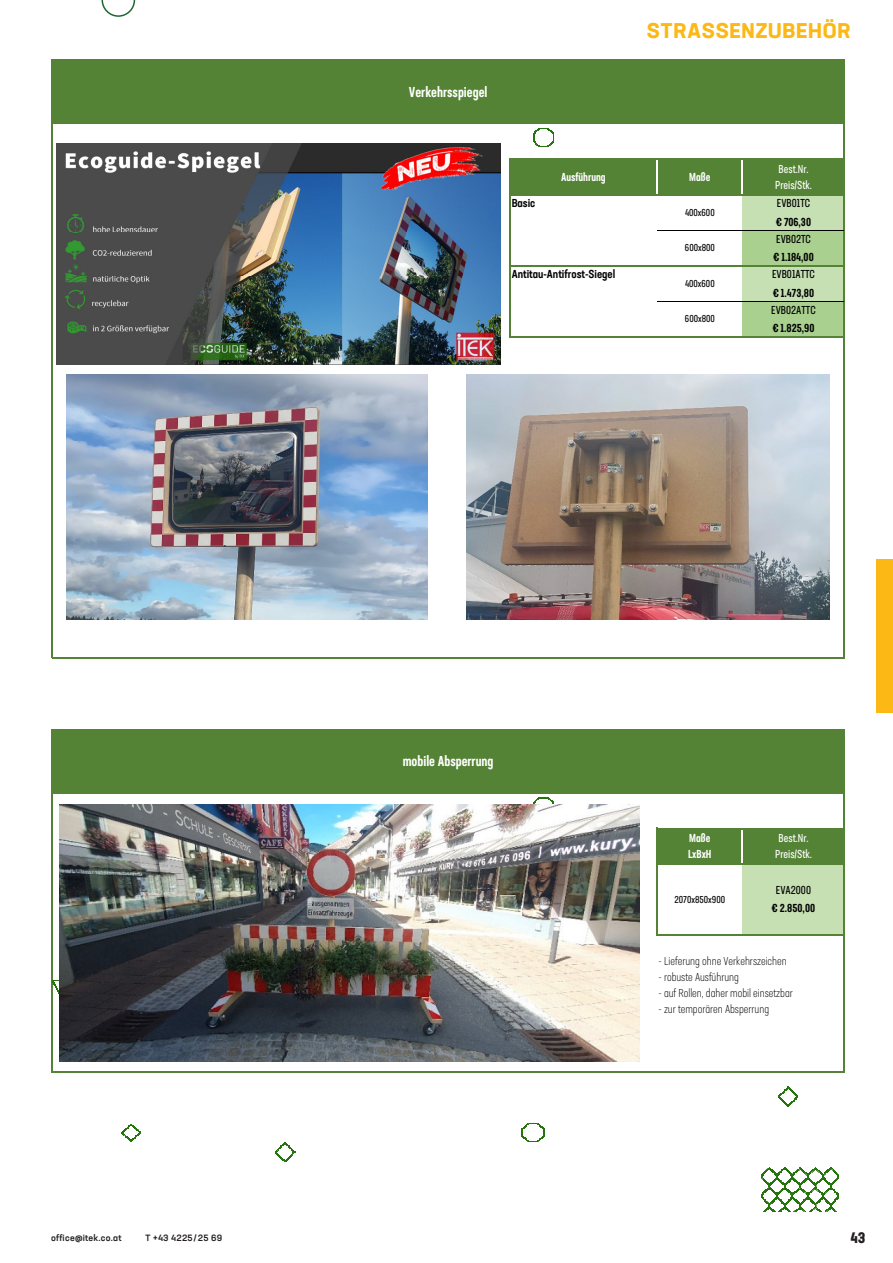
<style>
.page{position:relative;width:893px;height:1263px;background:#fff}
.page>*{position:absolute;margin:0;border:0;box-sizing:border-box;transform-origin:0 0}
.t1{font:700 21px "Neusa Next Pro";letter-spacing:.04em;color:#fcb814}
.t2{font:700 condensed 15px "Neusa Next Pro";color:#231f20}
.t3{font:500 14.25px "Neusa Next Pro Compact";color:#fff}
.t4{font:300 11.4px "Neusa Next Pro Compact";color:#000}
.t5{font:11.4px/18.6px "Neusa Next Pro Compact";color:#000}
.t6{font:11.4px/15.9px "Neusa Next Pro Compact";color:#fff;text-align:center}
.t7{font:500 11.4px/18.6px "Neusa Next Pro Compact";color:#000}
.t8{font:500 condensed 11.4px "Neusa Next Pro";color:#000}
.t9{font:500 11.4px/15.9px "Neusa Next Pro Compact";color:#fff}
.t10{font:9.9px "Neusa Next Pro Compact";color:#000}
.t11{font:500 9px "Neusa Next Pro";letter-spacing:.025em;color:#231f20}
.s1{font-weight:500}
.s2{font-weight:400}
</style>
<div class="page">
<div style="left:52px;top:61px;width:792px;height:63px;background:#548335"></div>
<div style="left:509px;top:159px;width:335px;height:18px;background:#548335"></div>
<div style="left:509px;top:177px;width:335px;height:18px;background:#548335"></div>
<div style="left:742px;top:195px;width:102px;height:18px;background:#c6e0b4"></div>
<div style="left:742px;top:213px;width:102px;height:17px;background:#c6e0b4"></div>
<div style="left:742px;top:230px;width:102px;height:18px;background:#a9d08f"></div>
<div style="left:742px;top:248px;width:102px;height:18px;background:#a9d08f"></div>
<div style="left:742px;top:266px;width:102px;height:18px;background:#c6e0b4"></div>
<div style="left:742px;top:284px;width:102px;height:18px;background:#c6e0b4"></div>
<div style="left:742px;top:301px;width:102px;height:18px;background:#a9d08f"></div>
<div style="left:742px;top:319px;width:102px;height:18px;background:#a9d08f"></div>
<div style="left:52px;top:730px;width:792px;height:63px;background:#548335"></div>
<div style="left:657px;top:829px;width:187px;height:17px;background:#548335"></div>
<div style="left:657px;top:846px;width:187px;height:18px;background:#548335"></div>
<div style="left:742px;top:864px;width:102px;height:18px;background:#c6e0b4"></div>
<div style="left:742px;top:882px;width:102px;height:18px;background:#c6e0b4"></div>
<div style="left:742px;top:900px;width:102px;height:18px;background:#c6e0b4"></div>
<div style="left:742px;top:917px;width:102px;height:18px;background:#c6e0b4"></div>
<hr style="left:51px;top:60px;width:1px;height:598px;background:#548335">
<hr style="left:843px;top:61px;width:2px;height:597px;background:#548335">
<hr style="left:656px;top:160px;width:1px;height:34px;background:#fff">
<hr style="left:742px;top:160px;width:1px;height:34px;background:#fff">
<hr style="left:51px;top:729px;width:1px;height:343px;background:#548335">
<hr style="left:843px;top:730px;width:2px;height:342px;background:#548335">
<hr style="left:509px;top:159px;width:1px;height:179px;background:#548335">
<hr style="left:656px;top:828px;width:1px;height:108px;background:#548335">
<hr style="left:742px;top:829px;width:1px;height:34px;background:#fff">
<hr style="left:52px;top:60px;width:793px;height:1px;background:#548335">
<hr style="left:657px;top:230px;width:186px;height:1px;background:#000">
<hr style="left:510px;top:265px;width:335px;height:2px;background:#548335">
<hr style="left:657px;top:301px;width:186px;height:1px;background:#000">
<hr style="left:510px;top:336px;width:335px;height:2px;background:#548335">
<hr style="left:52px;top:657px;width:793px;height:1px;background:#548335">
<hr style="left:52px;top:729px;width:793px;height:1px;background:#548335">
<hr style="left:657px;top:828px;width:188px;height:1px;background:#548335">
<hr style="left:657px;top:863px;width:188px;height:2px;background:#548335">
<hr style="left:657px;top:935px;width:188px;height:1px;background:#548335">
<hr style="left:52px;top:1071px;width:793px;height:1px;background:#548335">
<svg style="left:52px;top:980px;width:7px;height:18px"></svg>
<img style="left:57px;top:143px;width:444px;height:222px">
<svg style="left:533px;top:128px;width:21px;height:19px"></svg>
<svg style="left:533px;top:798px;width:21px;height:7px"></svg>
<img style="left:59px;top:805px;width:580px;height:256px">
<svg style="left:121px;top:1124px;width:20px;height:18px"></svg>
<svg style="left:761px;top:1168px;width:78px;height:44px"></svg>
<svg style="left:275px;top:1143px;width:20px;height:19px"></svg>
<svg style="left:522px;top:1123px;width:23px;height:19px"></svg>
<svg style="left:778px;top:1086px;width:20px;height:21px"></svg>
<img style="left:466px;top:374px;width:364px;height:245px">
<img style="left:67px;top:374px;width:361px;height:245px">
<svg style="left:102px;top:0;width:33px;height:17px"></svg>
<div style="left:876px;top:559px;width:17px;height:153px;background:#fcb814"></div>
<p class="t3" style="left:409px;top:85px;width:80px">Verkehrsspiegel</p>
<p class="t8" style="left:512px;top:196px;width:25px">Basic</p>
<p class="t9" style="left:561px;top:169px;width:46px">Ausführung</p>
<p class="t8" style="left:512px;top:267px;width:105px">Antitau-Antifrost-Siegel</p>
<h1 class="t1" style="left:647px;top:17px;width:205px">STRASSENZUBEHÖR</h1>
<p class="t9" style="left:689px;top:169px;width:23px">Maße</p>
<p class="t10" style="left:685px;top:208px;width:31px">400x600</p>
<p class="t10" style="left:685px;top:243px;width:32px">600x800</p>
<p class="t10" style="left:685px;top:279px;width:31px">400x600</p>
<p class="t10" style="left:685px;top:315px;width:32px">600x800</p>
<p class="t6" style="left:775px;top:162px;width:38px">Best.Nr.<br>Preis/Stk.</p>
<p class="t5" style="left:776px;top:195px;width:37px">EVB01TC <span class="s1">€ 706,30</span></p>
<p class="t7" style="left:773px;top:230px;width:42px"><span class="s2">EVB02TC </span>€ 1.184,00</p>
<p class="t5" style="left:772px;top:266px;width:44px">EVB01ATTC <span class="s1">€ 1.473,80</span></p>
<p class="t5" style="left:771px;top:301px;width:46px">EVB02ATTC <span class="s1">€ 1.825,90</span></p>
<p class="t3" style="left:403px;top:755px;width:92px">mobile Absperrung</p>
<p class="t9" style="left:688px;top:831px;width:25px">Maße<br>LxBxH</p>
<p class="t6" style="left:775px;top:831px;width:38px">Best.Nr.<br>Preis/Stk.</p>
<p class="t7" style="left:772px;top:882px;width:45px;line-height:18px;text-align:center"><span class="s2">EVA2000 </span>€ 2.850,00</p>
<p class="t10" style="left:675px;top:895px;width:52px">2070x850x900</p>
<p class="t4" style="left:659px;top:956px;width:130px">- Lieferung ohne Verkehrszeichen</p>
<p class="t4" style="left:659px;top:972px;width:82px">- robuste Ausführung</p>
<p class="t4" style="left:659px;top:988px;width:136px">- auf Rollen, daher mobil einsetzbar</p>
<p class="t4" style="left:659px;top:1004px;width:112px">- zur temporären Absperrung</p>
<p class="t11" style="left:51px;top:1232px;width:72px">office@itek.co.at</p>
<p class="t11" style="left:146px;top:1232px;width:78px">T +43 4225/25 69</p>
<h2 class="t2" style="left:850px;top:1228px;width:17px">43</h2>
</div>
